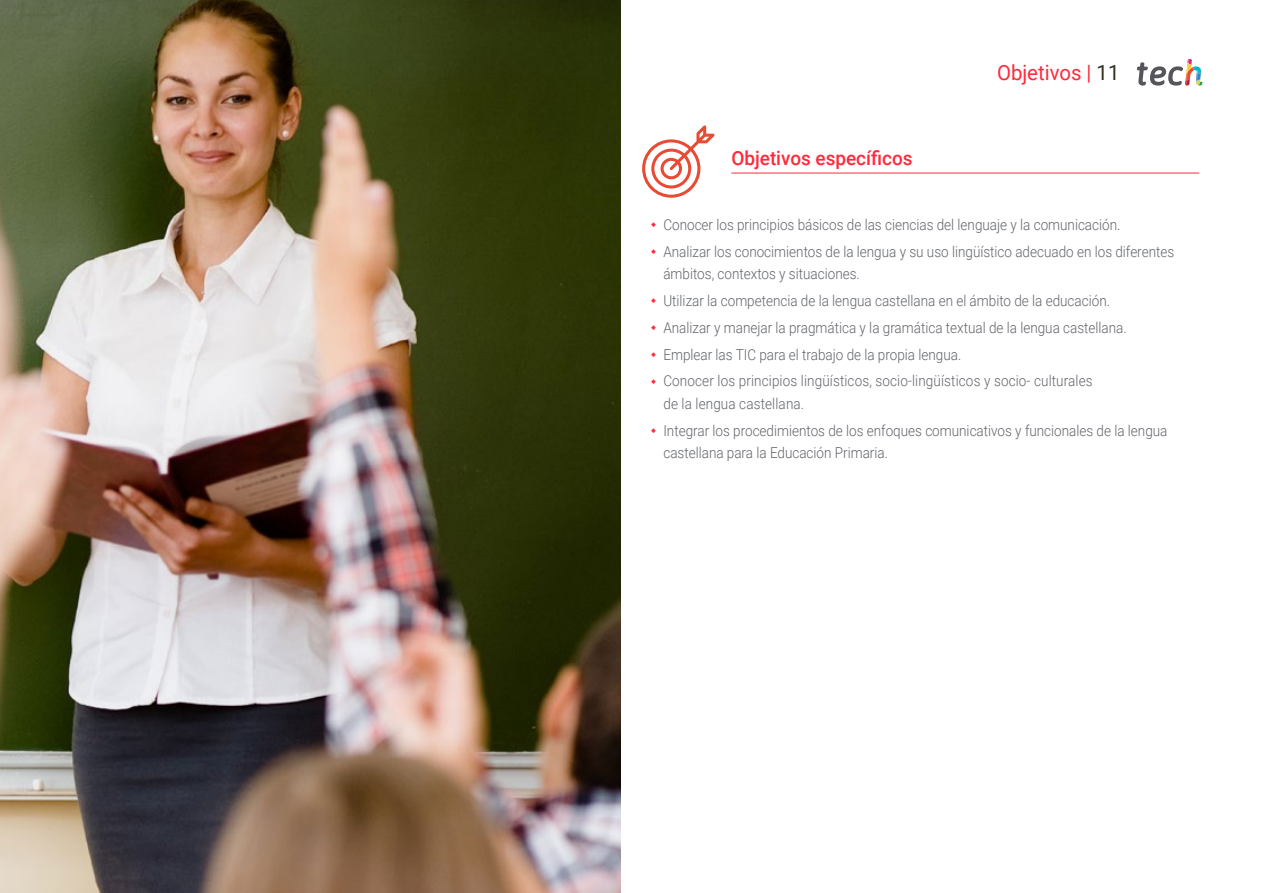
<style>
.page{position:relative;width:1263px;height:893px;background:#fff}
.page>*{position:absolute;margin:0;border:0;box-sizing:border-box;transform-origin:0 0}
.t1{font:21px "Roboto";color:#ff293a}
.t2{font:500 19.5px "Roboto";color:#ff293a}
.t3{font:300 15px/26.7px "Roboto";color:#61646a;scale:.9 1}
.s1{color:#312e20}
</style>
<div class="page">
<hr style="left:731px;top:173px;width:468px;height:1px;background:#ff293a">
<svg style="left:642px;top:125px;width:72px;height:73px"></svg>
<img style="left:0;top:0;width:621px;height:893px">
<svg style="left:1137px;top:59px;width:65px;height:27px"></svg>
<h2 class="t2" style="left:731px;top:144px;width:183px">Objetivos específicos</h2>
<h1 class="t1" style="left:997px;top:57px;width:124px">Objetivos | <span class="s1">11</span></h1>
<p class="t3" style="left:663px;top:211px;width:569px">Conocer los principios básicos de las ciencias del lenguaje y la comunicación.<br>Analizar los conocimientos de la lengua y su uso lingüístico adecuado en los diferentes</p>
<p class="t3" style="left:663px;top:260px;width:516px">ámbitos, contextos y situaciones.<br>Utilizar la competencia de la lengua castellana en el ámbito de la educación.<br>Analizar y manejar la pragmática y la gramática textual de la lengua castellana.<br>Emplear las TIC para el trabajo de la propia lengua.<br>Conocer los principios lingüísticos, socio-lingüísticos y socio- culturales</p>
<p class="t3" style="left:663px;top:390px;width:562px">de la lengua castellana.<br>Integrar los procedimientos de los enfoques comunicativos y funcionales de la lengua</p>
<p class="t3" style="left:663px;top:439px;width:251px">castellana para la Educación Primaria.</p>
</div>
